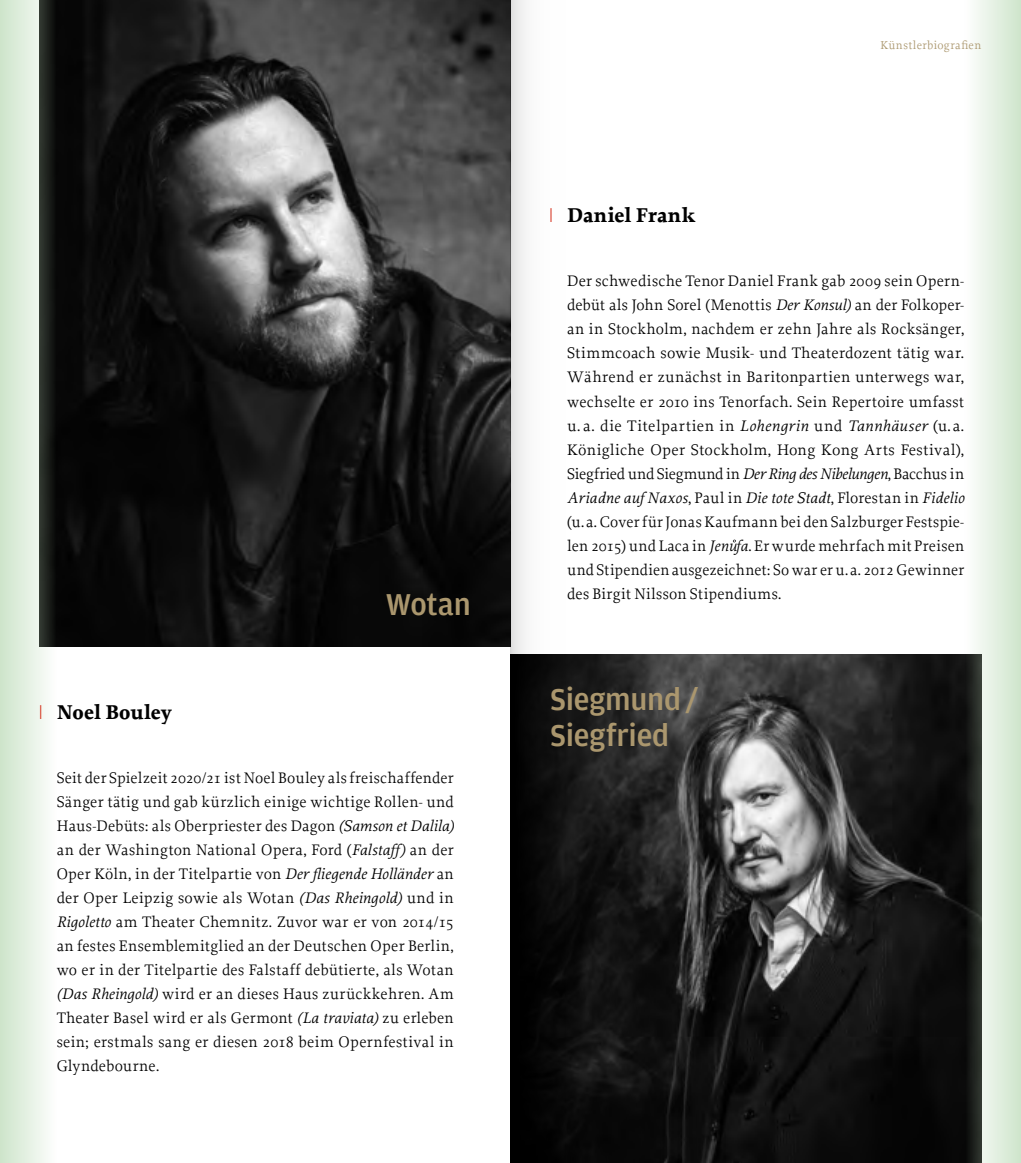
<style>
.page{position:relative;width:1021px;height:1163px;background:#fff}
.page>*{position:absolute;margin:0;border:0;box-sizing:border-box;transform-origin:0 0}
.t1{font:500 32px/36px "Amplitude";letter-spacing:-.01em;color:#ab976e}
.t2{font:700 21px "Proforma";letter-spacing:.005em;color:#000}
.t3{font:16px/24px "Proforma";letter-spacing:.015em;color:#000;text-align:justify}
.t4{font:12px "Proforma";letter-spacing:.03em;color:#ab976e}
.s1{font-weight:400;font-size:20px;color:#d21d07}
.s2{font-style:italic}
</style>
<div class="page">
<img style="left:57px;top:0;width:453px;height:646px">
<img style="left:726px;top:654px;width:238px;height:508px">
<svg style="left:591px;top:654px;width:135px;height:508px"></svg>
<svg style="left:0;top:0;width:57px;height:1162px"></svg>
<svg style="left:964px;top:0;width:56px;height:1162px"></svg>
<svg style="left:510px;top:0;width:81px;height:1162px"></svg>
<h2 class="t2" style="left:40px;top:698px;width:134px"><span class="s1">|</span> Noel Bouley</h2>
<h1 class="t1" style="left:386px;top:586px;width:86px">Wotan</h1>
<p class="t3" style="left:57px;top:765px;width:398px">Seit der Spielzeit 2020/21 ist Noel Bouley alsfreischaffender Sänger tätig und gab kürzlich einige wichtige Rollen- und Haus-Debüts: als Oberpriester des Dagon <span class="s2">(Samson et Dalila) </span>an der Washington National Opera, Ford (<span class="s2">Falstaff)</span> an der Oper Köln, in der Titelpartie von <span class="s2">Der fliegende Holländer</span> an der Oper Leipzig sowie als Wotan <span class="s2">(Das Rheingold)</span> und in <span class="s2">Rigoletto</span> am Theater Chemnitz. Zuvor war er von 2014/15 an festes Ensemblemitglied an der Deutschen Oper Berlin, wo er in der Titelpartie des Falstaff debütierte, als Wotan <span class="s2">(Das Rheingold)</span> wird er an dieses Haus zurückkehren. Am Theater Basel wird er als Germont <span class="s2">(La traviata)</span> zu erleben sein; erstmals sang er diesen 2018 beim Opernfestival in Glyndebourne.</p>
<h2 class="t2" style="left:550px;top:202px;width:147px"><span class="s1">|</span> Daniel Frank</h2>
<p class="t4" style="left:880px;top:37px;width:102px">Künstlerbiografien</p>
<p class="t3" style="left:567px;top:269px;width:398px">Der schwedische Tenor Daniel Frank gab 2009 sein Opern&shy;debüt als John Sorel (Menottis <span class="s2">Der Konsul)</span> an der Folkoper&shy;an in Stockholm, nachdem er zehn Jahre als Rocksänger, Stimmcoach sowie Musik- und Theaterdozent tätig war.<br>Während er zunächst in Baritonpartien unterwegs war, wechselte er 2010 ins Tenorfach. Sein Repertoire umfasst u. a. die Titelpartien in <span class="s2">Lohengrin</span> und <span class="s2">Tannhäuser</span> (u.a.<br>Königliche Oper Stockholm, Hong Kong Arts Festival), Siegfried und Siegmund in <span class="s2">Der Ring des Nibelungen</span>, Bacchus in <span class="s2">Ariadne auf Naxos</span>, Paul in <span class="s2">Die tote Stadt</span>, Florestan in <span class="s2">Fidelio </span>(u.a. CoverfürJonasKaufmann bei den Salzburger Festspie&shy;len 2015) und Laca in <span class="s2">Jenufa</span>. Er wurde mehrfach mit Preisen und Stipendien ausgezeichnet: So war er u.a. 2012Gewinner des Birgit Nilsson Stipendiums.</p>
<h1 class="t1" style="left:550px;top:681px;width:150px">Siegmund /<br>Siegfried</h1>
</div>
